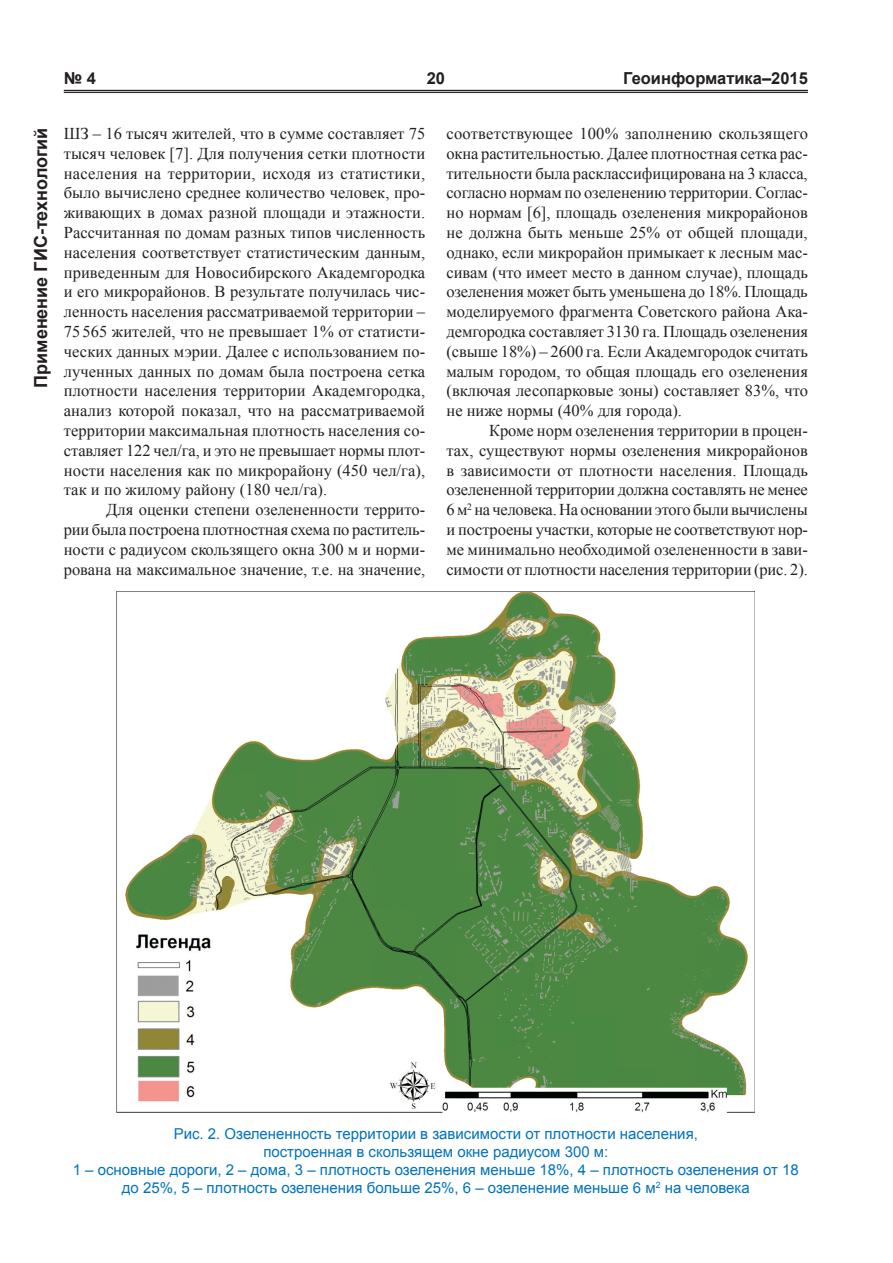
<style>
.page{position:relative;width:893px;height:1263px;background:#fff}
.page>*{position:absolute;margin:0;border:0;box-sizing:border-box;transform-origin:0 0}
.t1{font:700 18px "Arial";color:#231f20}
.t2{font:16.5px/19.8px "Times New Roman";color:#231f20;text-align:justify}
.t3{font:700 16.5px "Arial";color:#231f20}
.t4{font:15px/18px "Arial";color:#0073bd;text-align:center}
</style>
<div class="page">
<hr style="left:64px;top:90px;width:744px;height:1px;background:#231f20">
<hr style="left:64px;top:92px;width:744px;height:1px;background:#231f20">
<img style="left:117px;top:591px;width:638px;height:522px">
<p class="t3" style="left:64px;top:68px;width:34px">№ 4</p>
<p class="t3" style="left:427px;top:68px;width:20px">20</p>
<p class="t3" style="left:623px;top:68px;width:186px">Геоинформатика–2015</p>
<p class="t1" style="left:29px;top:388px;width:262px;rotate:-90deg">Применение ГИС-технологий</p>
<p class="t2" style="left:64px;top:123px;width:363px">ШЗ – 16 тысяч жителей, что в сумме составляет 75 тысяч человек [7]. Для получения сетки плотности населения на территории, исходя из статистики, было вычислено среднее количество человек, про&shy;живающих в домах разной площади и этажности.<br>Рассчитанная по домам разных типов численность населения соответствует статистическим данным, приведенным для Новосибирского Академгородка и его микрорайонов. В результате получилась чис&shy;ленность населения рассматриваемой территории – 75 565 жителей, что не превышает 1% от статисти&shy;ческих данных мэрии. Далее с использованием по&shy;лученных данных по домам была построена сетка плотности населения территории Академгородка, анализ которой показал, что на рассматриваемой территории максимальная плотность населения со&shy;ставляет 122 чел/га, и это не превышает нормы плот&shy;ности населения как по микрорайону (450 чел/га), так и по жилому району (180 чел/га).</p>
<p class="t2" style="left:64px;top:500px;width:363px;text-indent:43px">Для оценки степени озелененности террито&shy;рии была построена плотностная схема по раститель&shy;ности с радиусом скользящего окна 300 м и норми&shy;рована на максимальное значение, т.е. на значение,</p>
<p class="t2" style="left:446px;top:123px;width:363px">соответствующее 100% заполнению скользящего окна растительностью. Далее плотностная сетка рас&shy;тительности была расклассифицирована на 3 класса, согласно нормам по озеленению территории. Соглас&shy;но нормам [6], площадь озеленения микрорайонов не должна быть меньше 25% от общей площади, однако, если микрорайон примыкает к лесным мас&shy;сивам (что имеет место в данном случае), площадь озеленения может быть уменьшена до 18%. Площадь моделируемого фрагмента Советского района Ака&shy;демгородка составляет 3130 га. Площадь озеленения (свыше 18%) – 2600 га. Если Академгородок считать малым городом, то общая площадь его озеленения (включая лесопарковые зоны) составляет 83%, что не ниже нормы (40% для города).</p>
<p class="t2" style="left:446px;top:420px;width:363px;text-indent:43px">Кроме норм озеленения территории в процен&shy;тах, существуют нормы озеленения микрорайонов в зависимости от плотности населения. Площадь озелененной территории должна составлять не менее 6 м<sup>2</sup> на человека. На основании этого были вычислены и построены участки, которые не соответствуют нор&shy;ме минимально необходимой озелененности в зави&shy;симости от плотности населения территории (рис. 2).</p>
<p class="t4" style="left:73px;top:1125px;width:728px">Рис. 2. Озелененность территории в зависимости от плотности населения,<br>построенная в скользящем окне радиусом 300 м:<br>1 – основные дороги, 2 – дома, 3 – плотность озеленения меньше 18%, 4 – плотность озеленения от 18 до 25%, 5 – плотность озеленения больше 25%, 6 – озеленение меньше 6 м<sup>2</sup> на человека</p>
</div>
